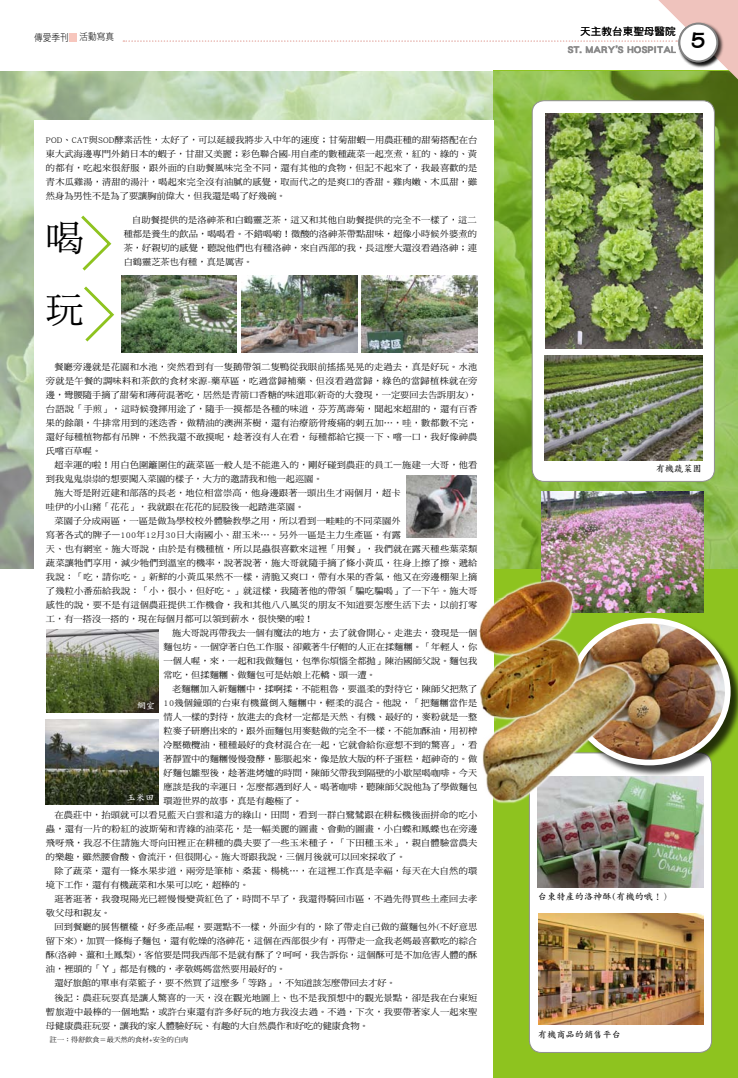
<style>
.page{position:relative;width:738px;height:1078px;background:#fff}
.page>*{position:absolute;margin:0;border:0;box-sizing:border-box;transform-origin:0 0}
.t1{font:36.4px/71.6px "DF Ming Std W5";color:#000;scale:1.04 1}
.t2{font:10.2px "DF Hei Std W9";color:#898989;scale:1.04 1}
.t3{font:10.2px "DF Hei Std W5";color:#000;scale:1.04 1}
.t4{font:9.7px "DF Hei Std W3";color:#000;scale:.89 1}
.t5{font:8.8px/14px "DF Ming Std W5";letter-spacing:.01em;color:#000;text-align:justify;scale:1.04 1}
.t6{font:700 8.8px "AR Kai B5";color:#000;scale:1.04 1}
.t7{font:700 8.8px "AR Kai B5";color:#fff;scale:1.04 1}
.t8{font:6.8px "DF Ming Std W5";color:#000;scale:1.04 1}
</style>
<div class="page">
<div style="left:493px;top:70px;width:244px;height:1007px;background:#8ec31f"></div>
<div style="left:529px;top:752px;width:182px;height:300px;background:#fff;border-radius:12px"></div>
<div style="left:528px;top:752px;width:183px;height:300px;border:1px solid #909090;border-radius:12px"></div>
<img style="left:0;top:71px;width:737px;height:497px">
<div style="left:34px;top:121px;width:460px;height:650px;background:#fff"></div>
<div style="left:531px;top:101px;width:182px;height:380px;background:#fff;border-radius:12px"></div>
<div style="left:531px;top:100px;width:183px;height:381px;border:1px solid #909090;border-radius:12px"></div>
<img style="left:541px;top:491px;width:162px;height:121px">
<div style="left:568px;top:618px;width:169px;height:160px;background:#000;opacity:.75"></div>
<img style="left:570px;top:620px;width:157px;height:142px;border-radius:50%">
<div style="left:567px;top:617px;width:163px;height:148px;border:6px solid #fff;border-radius:50%"></div>
<img style="left:537px;top:776px;width:166px;height:111px">
<img style="left:406px;top:476px;width:70px;height:61px">
<img style="left:361px;top:276px;width:115px;height:77px">
<img style="left:241px;top:275px;width:116px;height:77px">
<img style="left:46px;top:719px;width:112px;height:85px">
<img style="left:544px;top:355px;width:158px;height:105px">
<img style="left:46px;top:629px;width:112px;height:83px">
<img style="left:545px;top:113px;width:157px;height:236px">
<img style="left:121px;top:276px;width:115px;height:76px">
<svg style="left:81px;top:215px;width:31px;height:56px"></svg>
<svg style="left:84px;top:286px;width:30px;height:56px"></svg>
<img style="left:538px;top:913px;width:165px;height:110px">
<img style="left:482px;top:637px;width:159px;height:174px">
<img style="left:480px;top:598px;width:117px;height:124px">
<img style="left:479px;top:540px;width:109px;height:127px">
<div style="left:70px;top:33px;width:7px;height:9px;background:#f7c6bd"></div>
<svg style="left:123px;top:0;width:614px;height:88px"></svg>
<p class="t4" style="left:34px;top:32px;width:40px">傳愛季刊</p>
<p class="t4" style="left:79px;top:32px;width:40px">活動寫真</p>
<p class="t5" style="left:46px;top:132px;width:416px">POD、CAT與SOD酵素活性，太好了，可以延緩我將步入中年的速度；甘菊甜蝦—用農莊種的甜菊搭配在台東大武海邊專門外銷日本的蝦子，甘甜又美麗；彩色聯合國-用自產的數種蔬菜一起烹煮，紅的、綠的、黃的都有，吃起來很舒服，跟外面的自助餐風味完全不同，還有其他的食物，但記不起來了，我最喜歡的是青木瓜雞湯，清甜的湯汁，喝起來完全沒有油膩的感覺，取而代之的是爽口的香甜。雞肉嫩、木瓜甜，雖然身為男性不是為了要讓胸前偉大，但我還是喝了好幾碗。</p>
<h1 class="t1" style="left:46px;top:201px;width:38px">喝玩</h1>
<p class="t5" style="left:46px;top:359px;width:416px;text-indent:9px">餐廳旁邊就是花園和水池，突然看到有一隻鵝帶領二隻鴨從我眼前搖搖晃晃的走過去，真是好玩。水池旁就是午餐的調味料和茶飲的食材來源-藥草區，吃過當歸補藥、但沒看過當歸，綠色的當歸植株就在旁邊，彎腰隨手摘了甜菊和薄荷混著吃，居然是青箭口香糖的味道耶(新奇的大發現，一定要回去告訴朋友)，台語說「手煎」，這時候發揮用途了，隨手一摸都是各種的味道，芬芳萬壽菊，聞起來超甜的，還有百香果的餘韻，牛排常用到的迷迭香，做精油的澳洲茶樹，還有治療筋骨痠痛的刺五加…，哇，數都數不完，還好每種植物都有吊牌，不然我還不敢摸呢，趁著沒有人在看，每種都給它摸一下、嚐一口，我好像神農氏嚐百草喔。</p>
<p class="t5" style="left:54px;top:457px;width:408px">超幸運的啦！用白色圍籬圍住的蔬菜區一般人是不能進入的，剛好碰到農莊的員工—施建一大哥，他看</p>
<p class="t5" style="left:46px;top:471px;width:267px">到我鬼鬼祟祟的想要闖入菜園的樣子，大方的邀請我和他一起巡園。</p>
<p class="t5" style="left:54px;top:485px;width:334px">施大哥是附近建和部落的長老，地位相當崇高，他身邊跟著一頭出生才兩個月，超卡</p>
<p class="t5" style="left:46px;top:499px;width:250px">哇伊的小山豬「花花」，我就跟在花花的屁股後一起踏進菜園。</p>
<p class="t5" style="left:54px;top:513px;width:334px">菜園子分成兩區，一區是做為學校校外體驗教學之用，所以看到一畦畦的不同菜園外</p>
<p class="t5" style="left:46px;top:527px;width:342px">寫著各式的牌子—100年12月30日大南國小、甜玉米…。另外一區是主力生產區，有露</p>
<p class="t5" style="left:46px;top:541px;width:416px">天、也有網室。施大哥說，由於是有機種植，所以昆蟲很喜歡來這裡「用餐」，我們就在露天種些葉菜類</p>
<p class="t5" style="left:46px;top:555px;width:416px">蔬菜讓牠們享用，減少牠們到溫室的機率，說著說著，施大哥就隨手摘了條小黃瓜，往身上擦了擦、遞給</p>
<p class="t5" style="left:46px;top:569px;width:416px">我說：「吃，請你吃。」新鮮的小黃瓜果然不一樣，清脆又爽口，帶有水果的香氣，他又在旁邊棚架上摘</p>
<p class="t5" style="left:46px;top:583px;width:416px">了幾粒小番茄給我說：「小，很小，但好吃。」就這樣，我隨著他的帶領「騙吃騙喝」了一下午。施大哥</p>
<p class="t5" style="left:46px;top:597px;width:416px">感性的說，要不是有這個農莊提供工作機會，我和其他八八風災的朋友不知道要怎麼生活下去，以前打零</p>
<p class="t5" style="left:46px;top:611px;width:258px">工，有一搭沒一搭的，現在每個月都可以領到薪水，很快樂的啦！</p>
<p class="t5" style="left:172px;top:625px;width:295px">施大哥說再帶我去一個有魔法的地方，去了就會開心。走進去，發現是一個</p>
<p class="t5" style="left:163px;top:639px;width:303px">麵包坊。一個穿著白色工作服、卻戴著牛仔帽的人正在揉麵糰。「年輕人，你</p>
<p class="t5" style="left:163px;top:653px;width:303px">一個人喔，來，一起和我做麵包，包準你煩惱全都拋」陳治國師父說。麵包我</p>
<p class="t5" style="left:163px;top:667px;width:205px">常吃，但揉麵糰、做麵包可是姑娘上花轎、頭一遭。</p>
<p class="t5" style="left:172px;top:681px;width:295px">老麵糰加入新麵糰中，揉啊揉，不能粗魯，要溫柔的對待它，陳師父把熬了</p>
<p class="t5" style="left:163px;top:695px;width:303px">10幾個鐘頭的台東有機薑倒入麵糰中，輕柔的混合。他說，「把麵糰當作是</p>
<p class="t5" style="left:163px;top:709px;width:303px">情人一樣的對待，放進去的食材一定都是天然、有機、最好的，麥粉就是一整</p>
<p class="t5" style="left:163px;top:723px;width:303px">粒麥子研磨出來的，跟外面麵包用麥麩做的完全不一樣，不能加酥油，用初榨</p>
<p class="t5" style="left:163px;top:737px;width:303px">冷壓橄欖油，種種最好的食材混合在一起，它就會給你意想不到的驚喜」，看</p>
<p class="t5" style="left:163px;top:751px;width:303px">著靜置中的麵糰慢慢發酵，膨脹起來，像是放大版的杯子蛋糕，超神奇的。做</p>
<p class="t5" style="left:163px;top:765px;width:303px">好麵包雛型後，趁著進烤爐的時間，陳師父帶我到隔壁的小歇屋喝咖啡。今天</p>
<p class="t5" style="left:163px;top:779px;width:303px">應該是我的幸運日，怎麼都遇到好人。喝著咖啡，聽陳師父說他為了學做麵包</p>
<p class="t5" style="left:163px;top:793px;width:134px">環遊世界的故事，真是有趣極了。</p>
<p class="t5" style="left:54px;top:807px;width:408px">在農莊中，抬頭就可以看見藍天白雲和遠方的綠山，田間，看到一群白鷺鷥跟在耕耘機後面拼命的吃小</p>
<p class="t5" style="left:46px;top:821px;width:416px">蟲，還有一片的粉紅的波斯菊和青綠的油菜花，是一幅美麗的圖畫、會動的圖畫，小白蝶和鳳蝶也在旁邊</p>
<p class="t5" style="left:46px;top:835px;width:416px">飛呀飛，我忍不住請施大哥向田裡正在耕種的農夫要了一些玉米種子，「下田種玉米」，親自體驗當農夫</p>
<p class="t5" style="left:46px;top:849px;width:347px">的樂趣，雖然腰會酸、會流汗，但很開心。施大哥跟我說，三個月後就可以回來採收了。</p>
<p class="t5" style="left:54px;top:863px;width:408px">除了蔬菜，還有一條水果步道，兩旁是筆柿、桑葚、楊桃…，在這裡工作真是幸福，每天在大自然的環</p>
<p class="t5" style="left:46px;top:877px;width:196px">境下工作，還有有機蔬菜和水果可以吃，超棒的。</p>
<p class="t5" style="left:54px;top:891px;width:408px">逛著逛著，我發現陽光已經慢慢變黃紅色了，時間不早了，我還得騎回市區，不過先得買些土產回去孝</p>
<p class="t5" style="left:46px;top:905px;width:64px">敬父母和親友。</p>
<p class="t5" style="left:54px;top:919px;width:407px">回到餐廳的展售櫃檯，好多產品喔，要選點不一樣，外面少有的，除了帶走自己做的薑麵包外(不好意思</p>
<p class="t5" style="left:46px;top:933px;width:416px">留下來)，加買一條梅子麵包，還有乾燥的洛神花，這個在西部很少有，再帶走一盒我老媽最喜歡吃的綜合</p>
<p class="t5" style="left:46px;top:947px;width:416px">酥(洛神、薑和土鳳梨)，客倌要是問我西部不是就有酥了？呵呵，我告訴你，這個酥可是不加危害人體的酥</p>
<p class="t5" style="left:46px;top:961px;width:232px">油，裡頭的「ㄚ」都是有機的，孝敬媽媽當然要用最好的。</p>
<p class="t5" style="left:54px;top:975px;width:329px">還好旅館的單車有菜籃子，要不然買了這麼多「等路」，不知道該怎麼帶回去才好。</p>
<p class="t5" style="left:54px;top:989px;width:408px">後記：農莊玩耍真是讓人驚喜的一天，沒在觀光地圖上、也不是我預想中的觀光景點，卻是我在台東短</p>
<p class="t5" style="left:46px;top:1003px;width:416px">暫旅遊中最棒的一個地點，或許台東還有許多好玩的地方我沒去過。不過，下次，我要帶著家人一起來聖</p>
<p class="t5" style="left:46px;top:1017px;width:312px">母健康農莊玩耍，讓我的家人體驗好玩、有趣的大自然農作和好吃的健康食物。</p>
<p class="t5" style="left:124px;top:213px;width:341px;text-indent:9px">自助餐提供的是洛神茶和白鶴靈芝茶，這又和其他自助餐提供的完全不一樣了，這二種都是養生的飲品，喝喝看。不錯喝喲！微酸的洛神茶帶點甜味，超像小時候外婆煮的茶，好親切的感覺，聽說他們也有種洛神，來自西部的我，長這麼大還沒看過洛神；連白鶴靈芝茶也有種，真是厲害。</p>
<p class="t7" style="left:137px;top:701px;width:19px">網室</p>
<p class="t7" style="left:126px;top:792px;width:28px">玉米田</p>
<p class="t8" style="left:50px;top:1035px;width:134px">註一：得舒飲食＝最天然的食材+安全的白肉</p>
<p class="t3" style="left:579px;top:26px;width:93px">天主教台東聖母醫院</p>
<p class="t2" style="left:567px;top:44px;width:106px">ST. MARY S HOSPITAL</p>
<p class="t2" style="left:615px;top:38px;width:4px">,</p>
<p class="t6" style="left:655px;top:464px;width:46px">有機蔬菜園</p>
<p class="t6" style="left:537px;top:892px;width:130px">台東特產的洛神酥(有機的哦！）</p>
<p class="t6" style="left:537px;top:1030px;width:81px">有機商品的銷售平台</p>
</div>
